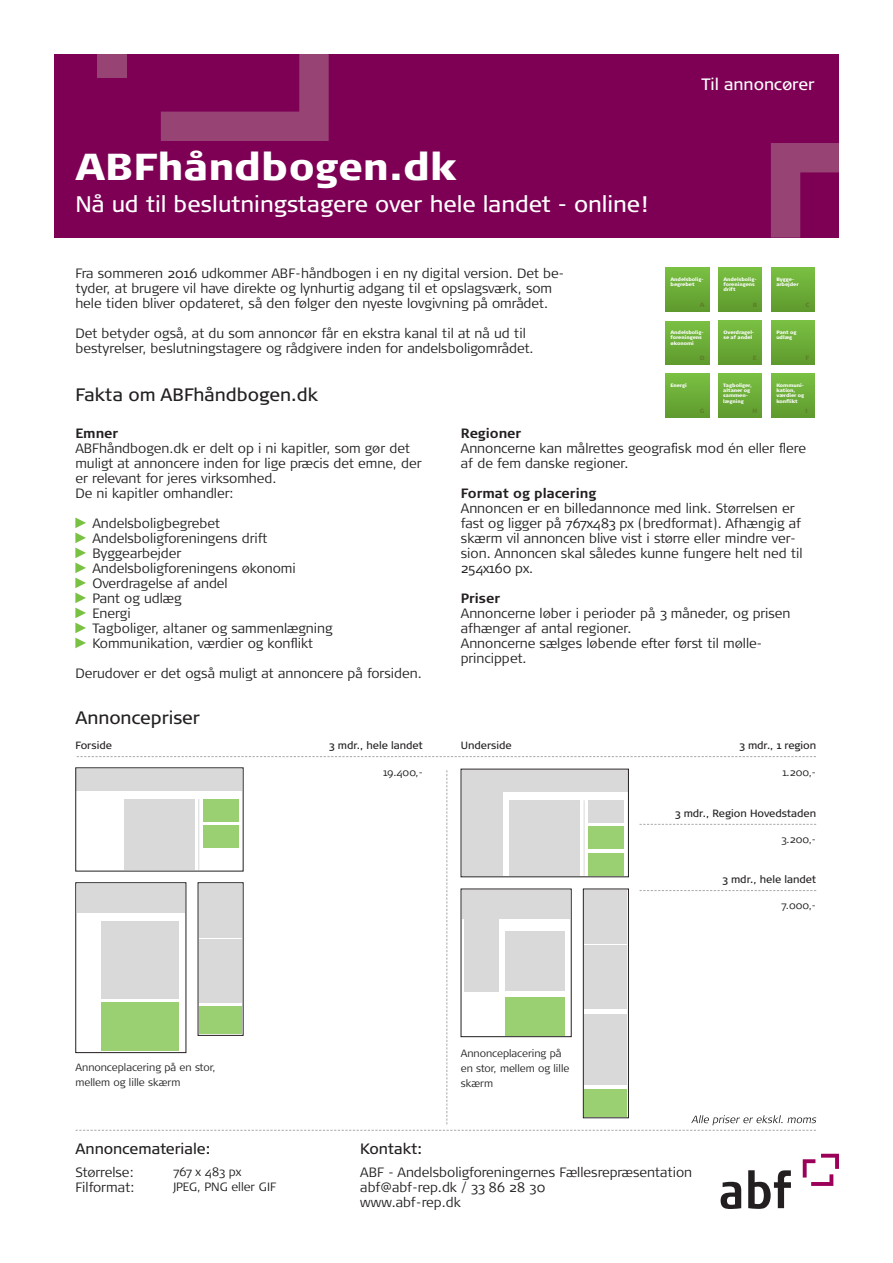
<style>
.page{position:relative;width:893px;height:1263px;background:#fff}
.page>*{position:absolute;margin:0;border:0;box-sizing:border-box;transform-origin:0 0}
.Brødtekst{font:900 37.5px "Signa OT";color:#fff}
.Brødtekst-2{font:22.5px "Signa OT";color:#fff}
.t1{font:18px "Signa OT";color:#231f20}
.Brødtekst-3{font:16.5px "Signa OT";letter-spacing:-.01em;color:#fff}
.t2{font:15px "Signa OT";color:#231f20}
.t3{font:300 13.5px/15px "Signa OT";color:#231f20}
.t4{font:700 13.5px "Signa OT";color:#231f20}
.t5{font:300 12px "Signa OT";color:#231f20}
.t6{font:300 10.5px/15px "Signa OT";color:#231f20}
.t7{font:10.5px "Signa OT";color:#231f20}
.t8{font:900 6px "Signa OT";color:#5e7f28}
.t9{font:900 4.8px "Signa OT";letter-spacing:-.01em;color:#fff}
</style>
<div class="page">
<div style="left:665px;top:321px;width:44px;height:44px;background:linear-gradient(to bottom,#7ac043,#5f9b2e)"></div>
<div style="left:718px;top:268px;width:44px;height:44px;background:linear-gradient(to bottom,#7ac043,#5f9a2e)"></div>
<div style="left:771px;top:268px;width:44px;height:44px;background:linear-gradient(to bottom,#7ac043,#5f9a2e)"></div>
<div style="left:665px;top:268px;width:44px;height:44px;background:linear-gradient(to bottom,#7ac043,#5f9a2e)"></div>
<div style="left:718px;top:321px;width:44px;height:44px;background:linear-gradient(to bottom,#7ac043,#5f9a2e)"></div>
<div style="left:771px;top:321px;width:44px;height:44px;background:linear-gradient(to bottom,#7ac043,#5f9a2e)"></div>
<div style="left:665px;top:374px;width:44px;height:44px;background:linear-gradient(to bottom,#7ac043,#5f9b2e)"></div>
<div style="left:718px;top:374px;width:44px;height:44px;background:linear-gradient(to bottom,#7ac043,#5f9b2e)"></div>
<div style="left:771px;top:374px;width:44px;height:44px;background:linear-gradient(to bottom,#7ac043,#5f9b2e)"></div>
<svg style="left:75px;top:517px;width:11px;height:131px"></svg>
<svg style="left:77px;top:756px;width:739px;height:1px"></svg>
<div style="left:54px;top:54px;width:785px;height:183px;background:#7d0055"></div>
<div style="left:97px;top:54px;width:30px;height:24px;background:#974475"></div>
<svg style="left:771px;top:143px;width:68px;height:95px"></svg>
<svg style="left:161px;top:54px;width:168px;height:87px"></svg>
<svg style="left:721px;top:1182px;width:20px;height:27px"></svg>
<svg style="left:748px;top:1170px;width:43px;height:39px"></svg>
<svg style="left:803px;top:1154px;width:36px;height:32px"></svg>
<svg style="left:76px;top:770px;width:740px;height:361px"></svg>
<p class="Brødtekst" style="left:75px;top:143px;width:382px">ABFhåndbogen.dk</p>
<p class="Brødtekst-2" style="left:75px;top:192px;width:574px">Nå ud til beslutningstagere over hele landet - online!</p>
<p class="t3" style="left:75px;top:266px;width:490px">Fra sommeren 2016 udkommer ABF-håndbogen i en ny digital version. Det be&shy;tyder, at brugere vil have direkte og lynhurtig adgang til et opslagsværk, som hele tiden bliver opdateret, så den følger den nyeste lovgivning på området.</p>
<p class="t3" style="left:75px;top:326px;width:460px">Det betyder også, at du som annoncør får en ekstra kanal til at nå ud til bestyrelser, beslutningstagere og rådgivere inden for andelsboligområdet.</p>
<p class="t1" style="left:75px;top:384px;width:244px">Fakta om ABFhåndbogen.dk</p>
<p class="Brødtekst-3" style="left:701px;top:75px;width:115px">Til annoncører</p>
<p class="t9" style="left:670px;top:276px;width:35px">Andelsbolig-</p>
<p class="t9" style="left:670px;top:281px;width:26px">begrebet</p>
<p class="t9" style="left:723px;top:276px;width:35px">Andelsbolig-</p>
<p class="t9" style="left:723px;top:281px;width:33px">foreningens</p>
<p class="t9" style="left:723px;top:287px;width:14px">drift</p>
<p class="t9" style="left:776px;top:276px;width:19px">Bygge-</p>
<p class="t9" style="left:776px;top:281px;width:24px">arbejder</p>
<p class="t8" style="left:700px;top:301px;width:6px">A</p>
<p class="t8" style="left:753px;top:301px;width:6px">B</p>
<p class="t8" style="left:806px;top:301px;width:5px">C</p>
<p class="t9" style="left:670px;top:329px;width:35px">Andelsbolig-</p>
<p class="t9" style="left:670px;top:335px;width:33px">foreningens</p>
<p class="t9" style="left:670px;top:340px;width:25px">økonomi</p>
<p class="t9" style="left:723px;top:329px;width:32px">Overdragel-</p>
<p class="t9" style="left:723px;top:334px;width:30px">se af andel</p>
<p class="t9" style="left:776px;top:329px;width:22px">Pant og</p>
<p class="t9" style="left:776px;top:334px;width:17px">udlæg</p>
<p class="t8" style="left:700px;top:355px;width:6px">D</p>
<p class="t8" style="left:753px;top:354px;width:6px">E</p>
<p class="t8" style="left:806px;top:354px;width:5px">F</p>
<p class="t9" style="left:670px;top:382px;width:18px">Energi</p>
<p class="t9" style="left:723px;top:382px;width:30px">Tagboliger,</p>
<p class="t9" style="left:723px;top:387px;width:28px">altaner og</p>
<p class="t9" style="left:723px;top:393px;width:26px">sammen-</p>
<p class="t9" style="left:723px;top:398px;width:22px">lægning</p>
<p class="t9" style="left:776px;top:382px;width:29px">Kommuni-</p>
<p class="t9" style="left:776px;top:387px;width:21px">kation,</p>
<p class="t9" style="left:776px;top:393px;width:29px">værdier og</p>
<p class="t9" style="left:776px;top:398px;width:23px">konflikt</p>
<p class="t8" style="left:700px;top:407px;width:6px">G</p>
<p class="t8" style="left:753px;top:407px;width:6px">H</p>
<p class="t8" style="left:806px;top:407px;width:4px">I</p>
<p class="t4" style="left:75px;top:425px;width:44px">Emner</p>
<p class="t3" style="left:75px;top:440px;width:348px">ABFhåndbogen.dk er delt op i ni kapitler, som gør det muligt at annoncere inden for lige præcis det emne, der er relevant for jeres virksomhed.</p>
<p class="t3" style="left:75px;top:485px;width:159px">De ni kapitler omhandler:</p>
<p class="t3" style="left:92px;top:515px;width:129px">Andelsboligbegrebet</p>
<p class="t3" style="left:92px;top:530px;width:176px">Andelsboligforeningens drift</p>
<p class="t3" style="left:92px;top:545px;width:91px">Byggearbejder</p>
<p class="t3" style="left:92px;top:560px;width:205px">Andelsboligforeningens økonomi</p>
<p class="t3" style="left:92px;top:575px;width:137px">Overdragelse af andel</p>
<p class="t3" style="left:92px;top:590px;width:91px">Pant og udlæg</p>
<p class="t3" style="left:92px;top:605px;width:40px">Energi</p>
<p class="t3" style="left:92px;top:620px;width:242px">Tagboliger, altaner og sammenlægning</p>
<p class="t3" style="left:92px;top:635px;width:222px">Kommunikation, værdier og konflikt</p>
<p class="t3" style="left:75px;top:665px;width:348px">Derudover er det også muligt at annoncere på forsiden.</p>
<p class="t4" style="left:461px;top:425px;width:62px">Regioner</p>
<p class="t3" style="left:461px;top:440px;width:347px">Annoncerne kan målrettes geografisk mod én eller flere af de fem danske regioner.</p>
<p class="t4" style="left:461px;top:485px;width:137px">Format og placering</p>
<p class="t3" style="left:461px;top:500px;width:343px">Annoncen er en billedannonce med link. Størrelsen er fast og ligger på 767x483 px (bredformat). Afhængig af skærm vil annoncen blive vist i større eller mindre ver&shy;sion. Annoncen skal således kunne fungere helt ned til 254x160 px.</p>
<p class="t4" style="left:461px;top:590px;width:41px">Priser</p>
<p class="t3" style="left:461px;top:605px;width:331px">Annoncerne løber i perioder på 3 måneder, og prisen afhænger af antal regioner.</p>
<p class="t3" style="left:461px;top:635px;width:303px">Annoncerne sælges løbende efter først til mølle-</p>
<p class="t3" style="left:461px;top:650px;width:67px">princippet.</p>
<p class="t1" style="left:75px;top:708px;width:127px">Annoncepriser</p>
<p class="t7" style="left:76px;top:739px;width:38px">Forside</p>
<p class="t7" style="left:329px;top:739px;width:96px">3 mdr., hele landet</p>
<p class="t7" style="left:461px;top:739px;width:52px">Underside</p>
<p class="t6" style="left:383px;top:764px;width:41px">19.400,-</p>
<p class="t6" style="left:76px;top:1060px;width:142px">Annonceplacering på en stor,</p>
<p class="t6" style="left:76px;top:1075px;width:106px">mellem og lille skærm</p>
<p class="t6" style="left:461px;top:1045px;width:110px">Annonceplacering på en stor, mellem og lille skærm</p>
<p class="t7" style="left:739px;top:739px;width:79px">3 mdr., 1 region</p>
<p class="t6" style="left:782px;top:764px;width:35px">1.200,-</p>
<p class="t7" style="left:675px;top:807px;width:143px">3 mdr., Region Hovedstaden</p>
<p class="t6" style="left:781px;top:831px;width:37px">3.200,-</p>
<p class="t7" style="left:722px;top:874px;width:96px">3 mdr., hele landet</p>
<p class="t6" style="left:782px;top:898px;width:36px">7.000,-</p>
<p class="t2" style="left:76px;top:1140px;width:136px">Annoncemateriale:</p>
<p class="t5" style="left:173px;top:1165px;width:69px">767 x 483 px</p>
<p class="t5" style="left:173px;top:1180px;width:105px">JPEG, PNG eller GIF</p>
<p class="t3" style="left:76px;top:1165px;width:60px">Størrelse:</p>
<p class="t3" style="left:76px;top:1180px;width:60px">Filformat:</p>
<p class="t2" style="left:360px;top:1140px;width:63px">Kontakt:</p>
<p class="t3" style="left:360px;top:1165px;width:333px">ABF - Andelsboligforeningernes Fællesrepræsentation</p>
<p class="t3" style="left:360px;top:1180px;width:186px">abf@abf-rep.dk / 33 86 28 30</p>
<p class="t3" style="left:360px;top:1195px;width:102px">www.abf-rep.dk</p>
</div>
